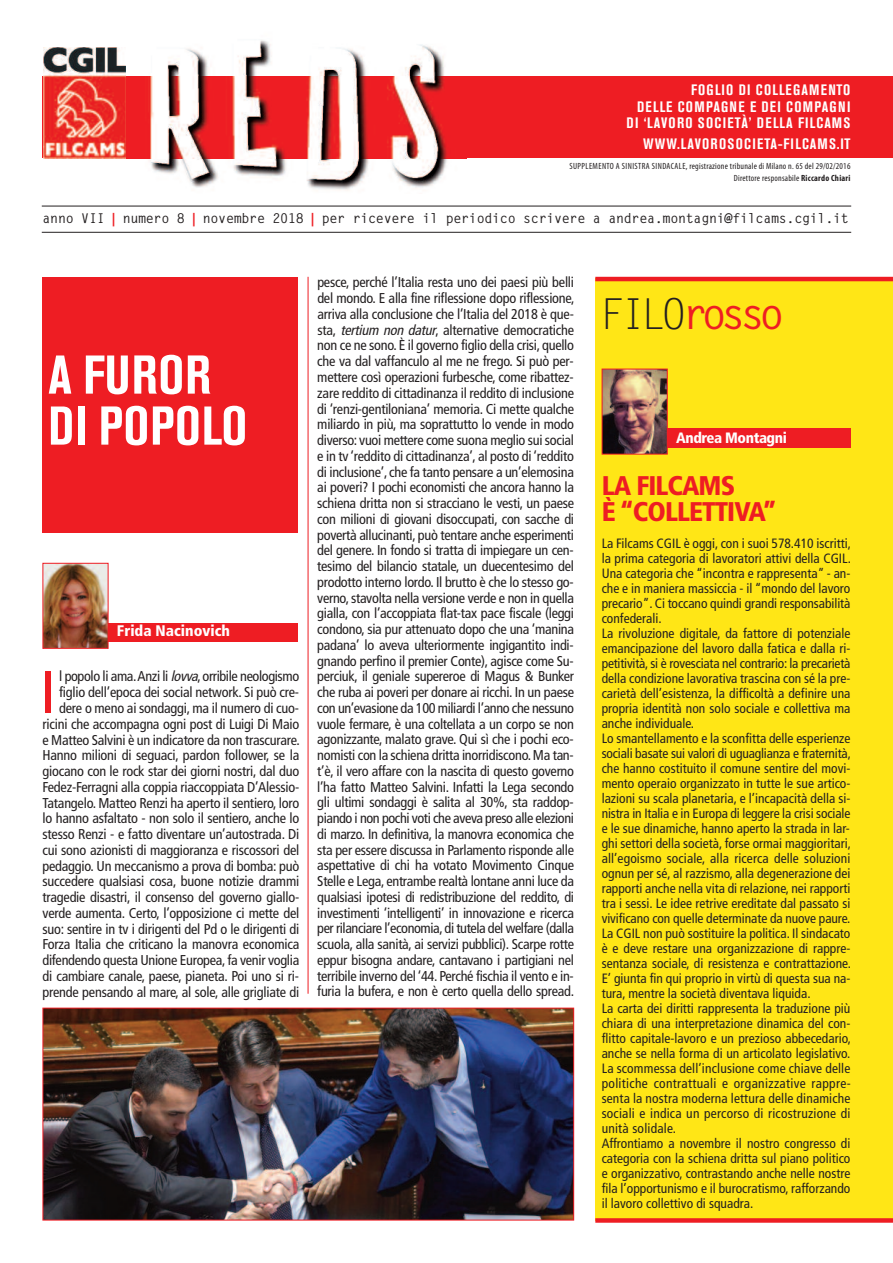
<style>
.page{position:relative;width:893px;height:1263px;background:#fff}
.page>*{position:absolute;margin:0;border:0;box-sizing:border-box;transform-origin:0 0}
.t1{font:condensed 58.65px "Akzidenz Grotesk BE";color:#ee1d23}
.t2{font:700 condensed 54px/51px "Akzidenz Grotesk BE";letter-spacing:.015em;color:#fff}
.t3{font:700 42.6px "Letter Gothic Std";letter-spacing:-.15em;color:#ee1d23}
.t4{font:900 condensed 27px/25.5px "Frutiger";letter-spacing:-.035em;color:#ee1d23}
.t5{font:900 condensed 15.3px "Frutiger";color:#fff}
.t6{font:700 condensed 15px/16.5px "Akzidenz Grotesk BE";letter-spacing:.085em;color:#fff;text-align:right}
.t7{font:900 condensed 15px "Frutiger";letter-spacing:-.03em;color:#fff}
.t8{font:condensed 14.25px/15.8px "Frutiger";letter-spacing:-.015em;color:#231f20;text-align:right}
.t9{font:condensed 13.5px/15px "Frutiger";color:#231f20}
.t10{font:700 13.5px "Letter Gothic Std";letter-spacing:-.025em;color:#231f20}
.t11{font:condensed 9px/12px "Myriad Pro";letter-spacing:.025em;color:#231f20;text-align:right}
.s1{font-weight:700}
.s2{font-family:"Frutiger";font-weight:900;font-stretch:condensed;color:#ee1d23}
.s3{font-style:italic}
.s4{font-weight:400;color:#231f20}
</style>
<div class="page">
<hr style="left:42px;top:232px;width:809px;height:1px;background:#231f20">
<hr style="left:42px;top:206px;width:809px;height:1px;background:#231f20">
<div style="left:43px;top:77px;width:850px;height:81px;background:#ee1d23"></div>
<img style="left:126px;top:40px;width:341px;height:151px">
<img style="left:126px;top:77px;width:341px;height:81px">
<img style="left:44px;top:48px;width:82px;height:111px">
<div style="left:595px;top:278px;width:298px;height:942px;background:#ffe616"></div>
<div style="left:43px;top:278px;width:255px;height:255px;background:#ee1d23"></div>
<hr style="left:595px;top:277px;width:298px;height:4px;background:#ee1d23">
<div style="left:595px;top:1218px;width:298px;height:5px;background:#ee1d23"></div>
<hr style="left:308px;top:277px;width:1px;height:717px;background:#ee1d23">
<div style="left:84px;top:623px;width:214px;height:18px;background:#ee1d23"></div>
<img style="left:45px;top:565px;width:61px;height:82px">
<div style="left:43px;top:563px;width:65px;height:86px;border:1px solid #ee1d23"></div>
<img style="left:45px;top:1010px;width:527px;height:208px">
<img style="left:601px;top:368px;width:67px;height:5px">
<div style="left:643px;top:428px;width:207px;height:20px;background:#ee1d23"></div>
<img style="left:604px;top:371px;width:62px;height:81px">
<div style="left:602px;top:369px;width:66px;height:85px;border:1px solid #ee1d23"></div>
<p class="t6" style="left:626px;top:83px;width:225px">FOGLIO DI COLLEGAMENTO<br>DELLE COMPAGNE E DEI COMPAGNI<br>DI ‘LAVORO SOCIETÀ’ DELLA FILCAMS</p>
<p class="t6" style="left:643px;top:137px;width:209px">WWW.LAVOROSOCIETA-FILCAMS.IT</p>
<p class="t11" style="left:569px;top:161px;width:283px">SUPPLEMENTO A SINISTRA SINDACALE, registrazione tribunale di Milano n. 65 del 29/02/2016<br>Direttore responsabile <span class="s1">Riccardo Chiari</span></p>
<p class="t10" style="left:43px;top:212px;width:808px">anno VII <span class="s2">|</span> numero 8 <span class="s2">|</span> novembre 2018 <span class="s2">|</span> per ricevere il periodico scrivere a andrea.montagni@filcams.cgil.it</p>
<h2 class="t2" style="left:48px;top:354px;width:201px">A FUROR<br>DI POPOLO</h2>
<p class="t5" style="left:117px;top:625px;width:115px">Frida Nacinovich</p>
<p class="t8" style="left:43px;top:670px;width:259px">l popolo li ama.Anzi li <span class="s3">lovva</span>, orribile neologismo figlio dell’epoca dei social network. Si può cre&shy;dere o meno ai sondaggi, ma il numero di cuo&shy;ricini che accompagna ogni post di Luigi Di Maio e Matteo Salvini è un indicatore da non trascurare.<br>Hanno milioni di seguaci, pardon follower, se la giocano con le rock star dei giorni nostri, dal duo Fedez-Ferragni alla coppia riaccoppiata D’Alessio-Tatangelo. Matteo Renzi ha aperto il sentiero, loro lo hanno asfaltato - non solo il sentiero, anche lo stesso Renzi - e fatto diventare un’autostrada. Di cui sono azionisti di maggioranza e riscossori del pedaggio. Un meccanismo a prova di bomba: può succedere qualsiasi cosa, buone notizie drammi tragedie disastri, il consenso del governo giallo&shy;verde aumenta. Certo, l’opposizione ci mette del suo: sentire in tv i dirigenti del Pd o le dirigenti di Forza Italia che criticano la manovra economica difendendo questa Unione Europea,fa venir voglia di cambiare canale, paese, pianeta. Poi uno si ri&shy;prende pensando al mare, al sole, alle grigliate di</p>
<h1 class="t1" style="left:43px;top:672px;width:12px">I</h1>
<p class="t8" style="left:317px;top:276px;width:259px;text-align:justify">pesce, perché l’Italia resta uno dei paesi più belli del mondo. E alla fine riflessione dopo riflessione, arriva alla conclusione che l’Italia del 2018 è que&shy;sta, <span class="s3">tertium non datur</span>, alternative democratiche non ce ne sono. È il governo figlio della crisi, quello che va dal vaffanculo al me ne frego. Si può per&shy;mettere così operazioni furbesche, come ribattez&shy;zare reddito di cittadinanza il reddito di inclusione di ‘renzi-gentiloniana’ memoria. Ci mette qualche miliardo in più, ma soprattutto lo vende in modo diverso: vuoi mettere come suona meglio sui social e in tv ‘reddito di cittadinanza’, al posto di ‘reddito di inclusione’,che fa tanto pensare a un’elemosina ai poveri? I pochi economisti che ancora hanno la schiena dritta non si stracciano le vesti, un paese con milioni di giovani disoccupati, con sacche di povertà allucinanti, può tentare anche esperimenti del genere. In fondo si tratta di impiegare un cen&shy;tesimo del bilancio statale, un duecentesimo del prodotto interno lordo. Il brutto è che lo stesso go&shy;verno, stavolta nella versione verde e non in quella gialla, con l’accoppiata flat-tax pace fiscale (leggi condono, sia pur attenuato dopo che una ‘manina padana’ lo aveva ulteriormente ingigantito indi&shy;gnando perfino il premier Conte), agisce come Su&shy;perciuk, il geniale supereroe di Magus &amp; Bunker che ruba ai poveri per donare ai ricchi. In un paese con un’evasione da 100 miliardi l’anno che nessuno vuole fermare, è una coltellata a un corpo se non agonizzante, malato grave. Qui sì che i pochi eco&shy;nomisti con la schiena dritta inorridiscono.Ma tan&shy;t’è, il vero affare con la nascita di questo governo l’ha fatto Matteo Salvini. Infatti la Lega secondo gli ultimi sondaggi è salita al 30%, sta raddop&shy;piando i non pochi voti che aveva preso alle elezioni di marzo. In definitiva, la manovra economica che sta per essere discussa in Parlamento risponde alle aspettative di chi ha votato Movimento Cinque Stelle e Lega, entrambe realtà lontane anni luce da qualsiasi ipotesi di redistribuzione del reddito, di investimenti ‘intelligenti’ in innovazione e ricerca per rilanciare l’economia,di tutela del welfare (dalla scuola, alla sanità, ai servizi pubblici). Scarpe rotte eppur bisogna andare, cantavano i partigiani nel terribile inverno del ‘44. Perché fischia il vento e in&shy;furia la bufera, e non è certo quella dello spread.</p>
<h3 class="t3" style="left:599px;top:296px;width:187px"><span class="s4">FILO</span>rosso</h3>
<p class="t7" style="left:676px;top:432px;width:112px">Andrea Montagni</p>
<h3 class="t4" style="left:602px;top:475px;width:177px">LA FILCAMS<br>È “COLLETTIVA”</h3>
<p class="t9" style="left:602px;top:537px;width:251px">La Filcams CGIL è oggi, con i suoi 578.410 iscritti, la prima categoria di lavoratori attivi della CGIL.<br>Una categoria che “incontra e rappresenta” - an&shy;che e in maniera massiccia - il “mondo del lavoro precario”. Ci toccano quindi grandi responsabilità confederali.<br>La rivoluzione digitale, da fattore di potenziale emancipazione del lavoro dalla fatica e dalla ri&shy;petitività, si è rovesciata nel contrario: la precarietà della condizione lavorativa trascina con sé la pre&shy;carietà dell’esistenza, la difficoltà a definire una propria identità non solo sociale e collettiva ma anche individuale.<br>Lo smantellamento e la sconfitta delle esperienze sociali basate sui valori di uguaglianza e fraternità, che hanno costituito il comune sentire del movi&shy;mento operaio organizzato in tutte le sue artico&shy;lazioni su scala planetaria, e l’incapacità della si&shy;nistra in Italia e in Europa di leggere la crisi sociale e le sue dinamiche, hanno aperto la strada in lar&shy;ghi settori della società, forse ormai maggioritari, all’egoismo sociale, alla ricerca delle soluzioni ognun per sé, al razzismo, alla degenerazione dei rapporti anche nella vita di relazione, nei rapporti tra i sessi. Le idee retrive ereditate dal passato si vivificano con quelle determinate da nuove paure.<br>La CGIL non può sostituire la politica. Il sindacato è e deve restare una organizzazione di rappre&shy;sentanza sociale, di resistenza e contrattazione.<br>E’ giunta fin qui proprio in virtù di questa sua na&shy;tura, mentre la società diventava liquida.<br>La carta dei diritti rappresenta la traduzione più chiara di una interpretazione dinamica del con&shy;flitto capitale-lavoro e un prezioso abbecedario, anche se nella forma di un articolato legislativo.<br>La scommessa dell’inclusione come chiave delle politiche contrattuali e organizzative rappre&shy;senta la nostra moderna lettura delle dinamiche sociali e indica un percorso di ricostruzione di unità solidale.<br>Affrontiamo a novembre il nostro congresso di categoria con la schiena dritta sul piano politico e organizzativo, contrastando anche nelle nostre fila l’opportunismo e il burocratismo, rafforzando il lavoro collettivo di squadra.</p>
</div>
